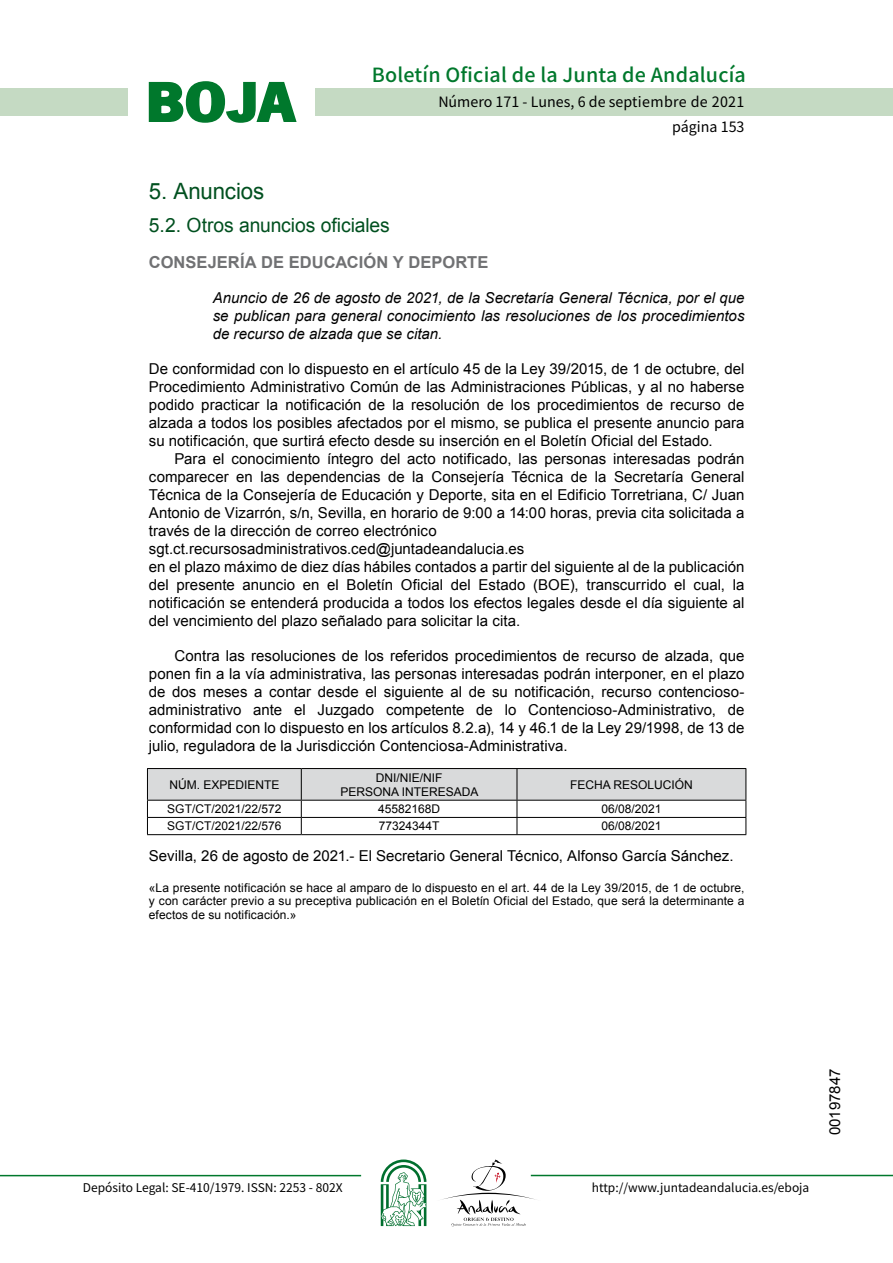
<style>
.page{position:relative;width:893px;height:1263px;background:#fff}
.page>*{position:absolute;margin:0;border:0;box-sizing:border-box;transform-origin:0 0}
.t1{font:700 57.75px "News Got T";color:#00782c;scale:1.14 1}
.t2{font:22.5px "Arial";letter-spacing:-.005em;color:#00501f}
.t3{font:500 19.5px "Noto Sans HK";letter-spacing:.01em;color:#00782c}
.t4{font:19.5px "Arial";letter-spacing:-.005em;color:#00501f}
.t5{font:700 16.5px "Arial";color:#707173}
.t6{font:15px/18px "Arial";color:#000;text-align:justify}
.t7{font:italic 15px/18px "Arial";color:#000;text-align:justify}
.t8{font:14.25px/24.5px "Noto Sans HK";color:#000;text-align:right}
.t9{font:12px/13.5px "Arial";color:#000;text-align:center}
.t10{font:12px "Noto Sans HK";color:#000}
</style>
<div class="page">
<div style="left:315px;top:88px;width:577px;height:28px;background:#c5dac3"></div>
<div style="left:0;top:88px;width:128px;height:28px;background:#c5dac3"></div>
<hr style="left:0;top:1175px;width:361px;height:1px;background:#00782c">
<hr style="left:531px;top:1175px;width:361px;height:1px;background:#00782c">
<svg style="left:148px;top:81px;width:149px;height:42px"></svg>
<svg style="left:442px;top:1159px;width:100px;height:67px"></svg>
<svg style="left:381px;top:1160px;width:45px;height:66px"></svg>
<hr style="left:147px;top:768px;width:154px;height:1px;background:#000">
<hr style="left:301px;top:768px;width:216px;height:1px;background:#000">
<hr style="left:517px;top:768px;width:229px;height:1px;background:#000">
<svg style="left:147px;top:769px;width:599px;height:65px"></svg>
<hr style="left:147px;top:834px;width:154px;height:1px;background:#000">
<hr style="left:301px;top:834px;width:216px;height:1px;background:#000">
<hr style="left:517px;top:834px;width:229px;height:1px;background:#000">
<h1 class="t1" style="left:145px;top:68px;width:133px">BOJA</h1>
<h3 class="t3" style="left:372px;top:64px;width:375px">Boletín Oficial de la Junta de Andalucía</h3>
<p class="t8" style="left:438px;top:90px;width:307px">Número 171 - Lunes, 6 de septiembre de 2021 página 153</p>
<h2 class="t2" style="left:149px;top:177px;width:117px">5. Anuncios</h2>
<h3 class="t4" style="left:149px;top:212px;width:242px">5.2. Otros anuncios oficiales</h3>
<p class="t5" style="left:149px;top:251px;width:341px">CONSEJERÍA DE EDUCACIÓN Y DEPORTE</p>
<p class="t7" style="left:213px;top:289px;width:533px">Anuncio de 26 de agosto de 2021, de la Secretaría General Técnica, por el que se publican para general conocimiento las resoluciones de los procedimientos de recurso de alzada que se citan.</p>
<p class="t6" style="left:149px;top:360px;width:597px">De conformidad con lo dispuesto en el artículo 45 de la Ley 39/2015, de 1 de octubre, del Procedimiento Administrativo Común de las Administraciones Públicas, y al no haberse podido practicar la notificación de la resolución de los procedimientos de recurso de alzada a todos los posibles afectados por el mismo, se publica el presente anuncio para su notificación, que surtirá efecto desde su inserción en el Boletín Oficial del Estado.</p>
<p class="t6" style="left:149px;top:450px;width:597px;text-align:left;text-indent:26px">Para el conocimiento íntegro del acto notificado, las personas interesadas podrán comparecer en las dependencias de la Consejería Técnica de la Secretaría General Técnica de la Consejería de Educación y Deporte, sita en el Edificio Torretriana, C/ Juan Antonio de Vizarrón, s/n, Sevilla, en horario de 9:00 a 14:00 horas, previa cita solicitada a través de la dirección de correo electrónico sgt.ct.recursosadministrativos.ced@juntadeandalucia.es<br>en el plazo máximo de diez días hábiles contados a partir del siguiente al de la publicación del presente anuncio en el Boletín Oficial del Estado (BOE), transcurrido el cual, la notificación se entenderá producida a todos los efectos legales desde el día siguiente al del vencimiento del plazo señalado para solicitar la cita.</p>
<p class="t6" style="left:149px;top:647px;width:597px;text-indent:26px">Contra las resoluciones de los referidos procedimientos de recurso de alzada, que ponen fin a la vía administrativa, las personas interesadas podrán interponer, en el plazo de dos meses a contar desde el siguiente al de su notificación, recurso contencioso&shy;administrativo ante el Juzgado competente de lo Contencioso-Administrativo, de conformidad con lo dispuesto en los artículos 8.2.a), 14 y 46.1 de la Ley 29/1998, de 13 de julio, reguladora de la Jurisdicción Contenciosa-Administrativa.</p>
<p class="t9" style="left:169px;top:778px;width:112px">NÚM. EXPEDIENTE</p>
<p class="t9" style="left:340px;top:770px;width:140px;line-height:14.4px">DNI/NIE/NIF<br>PERSONA INTERESADA</p>
<p class="t9" style="left:570px;top:778px;width:124px">FECHA RESOLUCIÓN</p>
<p class="t9" style="left:167px;top:802px;width:116px">SGT/CT/2021/22/572</p>
<p class="t9" style="left:378px;top:802px;width:64px">45582168D</p>
<p class="t9" style="left:601px;top:802px;width:62px">06/08/2021</p>
<p class="t9" style="left:167px;top:820px;width:116px">SGT/CT/2021/22/576</p>
<p class="t9" style="left:379px;top:820px;width:62px">77324344T</p>
<p class="t9" style="left:601px;top:820px;width:62px">06/08/2021</p>
<p class="t6" style="left:149px;top:847px;width:586px">Sevilla, 26 de agosto de 2021.- El Secretario General Técnico, Alfonso García Sánchez.</p>
<p class="t9" style="left:149px;top:881px;width:597px;text-align:justify">«La presente notificación se hace al amparo de lo dispuesto en el art. 44 de la Ley 39/2015, de 1 de octubre, y con carácter previo a su preceptiva publicación en el Boletín Oficial del Estado, que será la determinante a efectos de su notificación.»</p>
<p class="t10" style="left:83px;top:1181px;width:261px">Depósito Legal: SE-410/1979. ISSN: 2253 - 802X</p>
<p class="t10" style="left:592px;top:1181px;width:219px">http://www.juntadeandalucia.es/eboja</p>
<p class="t6" style="left:826px;top:1135px;width:68px;rotate:-90deg">00197847</p>
</div>
